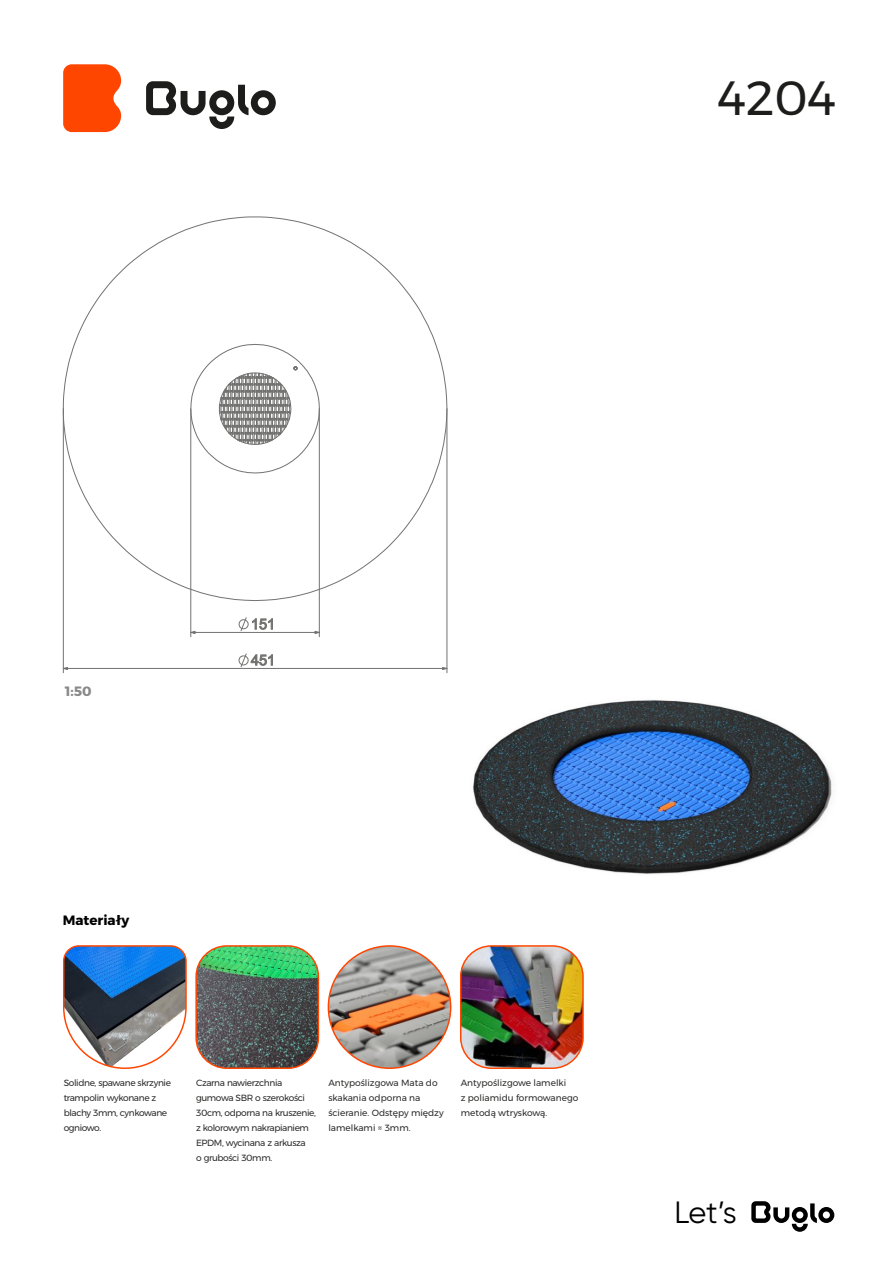
<style>
.page{position:relative;width:893px;height:1263px;background:#fff}
.page>*{position:absolute;margin:0;border:0;box-sizing:border-box;transform-origin:0 0}
.t1{font:48px "Montserrat";color:#1d1d1b}
.t2{font:30.75px "Gilroy";color:#000}
.t3{font:700 13.5px "Montserrat";color:#000}
.t4{font:700 13.5px "Montserrat";color:#898989}
.t5{font:9px/15px "Montserrat";letter-spacing:-.04em;color:#2b2a29}
.t6{font:9px/15px "Montserrat";color:#2b2a29}
</style>
<div class="page">
<img style="left:196px;top:946px;width:122px;height:122px;border-radius:31px">
<div style="left:195px;top:945px;width:124px;height:124px;border:1px solid #ff4600;border-radius:31px"></div>
<svg style="left:63px;top:945px;width:124px;height:124px"></svg>
<svg style="left:146px;top:81px;width:130px;height:48px"></svg>
<svg style="left:63px;top:64px;width:58px;height:68px;background:#ff5313"></svg>
<img style="left:328px;top:946px;width:123px;height:122px;border-radius:50%">
<svg style="left:751px;top:1201px;width:83px;height:31px"></svg>
<img style="left:461px;top:946px;width:122px;height:122px;border-radius:31px">
<div style="left:460px;top:945px;width:124px;height:124px;border:1px solid #ff4600;border-radius:31px"></div>
<img style="left:446px;top:601px;width:386px;height:273px">
<svg style="left:62px;top:216px;width:386px;height:385px"></svg>
<svg style="left:190px;top:343px;width:130px;height:131px"></svg>
<svg style="left:238px;top:617px;width:35px;height:15px"></svg>
<hr style="left:190px;top:409px;width:1px;height:228px;background:#727271">
<hr style="left:191px;top:632px;width:128px;height:1px;background:#727271">
<hr style="left:319px;top:409px;width:1px;height:228px;background:#727271">
<svg style="left:238px;top:653px;width:35px;height:15px"></svg>
<hr style="left:63px;top:409px;width:1px;height:264px;background:#727271">
<hr style="left:447px;top:409px;width:1px;height:264px;background:#727271">
<hr style="left:63px;top:668px;width:384px;height:1px;background:#727271">
<svg style="left:314px;top:630px;width:6px;height:4px"></svg>
<svg style="left:190px;top:630px;width:6px;height:4px"></svg>
<svg style="left:62px;top:667px;width:6px;height:3px"></svg>
<svg style="left:442px;top:667px;width:6px;height:3px"></svg>
<h1 class="t1" style="left:718px;top:68px;width:120px">4204</h1>
<h3 class="t4" style="left:65px;top:683px;width:28px">1:50</h3>
<h3 class="t3" style="left:63px;top:911px;width:68px">Materiały</h3>
<p class="t5" style="left:64px;top:1075px;width:109px">Solidne, spawane skrzynie trampolin wykonane z blachy 3mm, cynkowane ogniowo.</p>
<p class="t6" style="left:461px;top:1075px;width:119px">Antypoślizgowe lamelki<br>z poliamidu formowanego metodą wtryskową.</p>
<p class="t6" style="left:328px;top:1075px;width:117px">Antypoślizgowa Mata do skakania odporna na ścieranie. Odstępy między lamelkami ≈ 3mm.</p>
<p class="t5" style="left:196px;top:1075px;width:121px">Czarna nawierzchnia gumowa SBR o szerokości<br>30cm, odporna na kruszenie, z kolorowym nakrapianiem<br>EPDM, wycinana z arkusza<br>o grubości 30mm.</p>
<h2 class="t2" style="left:674px;top:1198px;width:64px">Let’s</h2>
</div>
